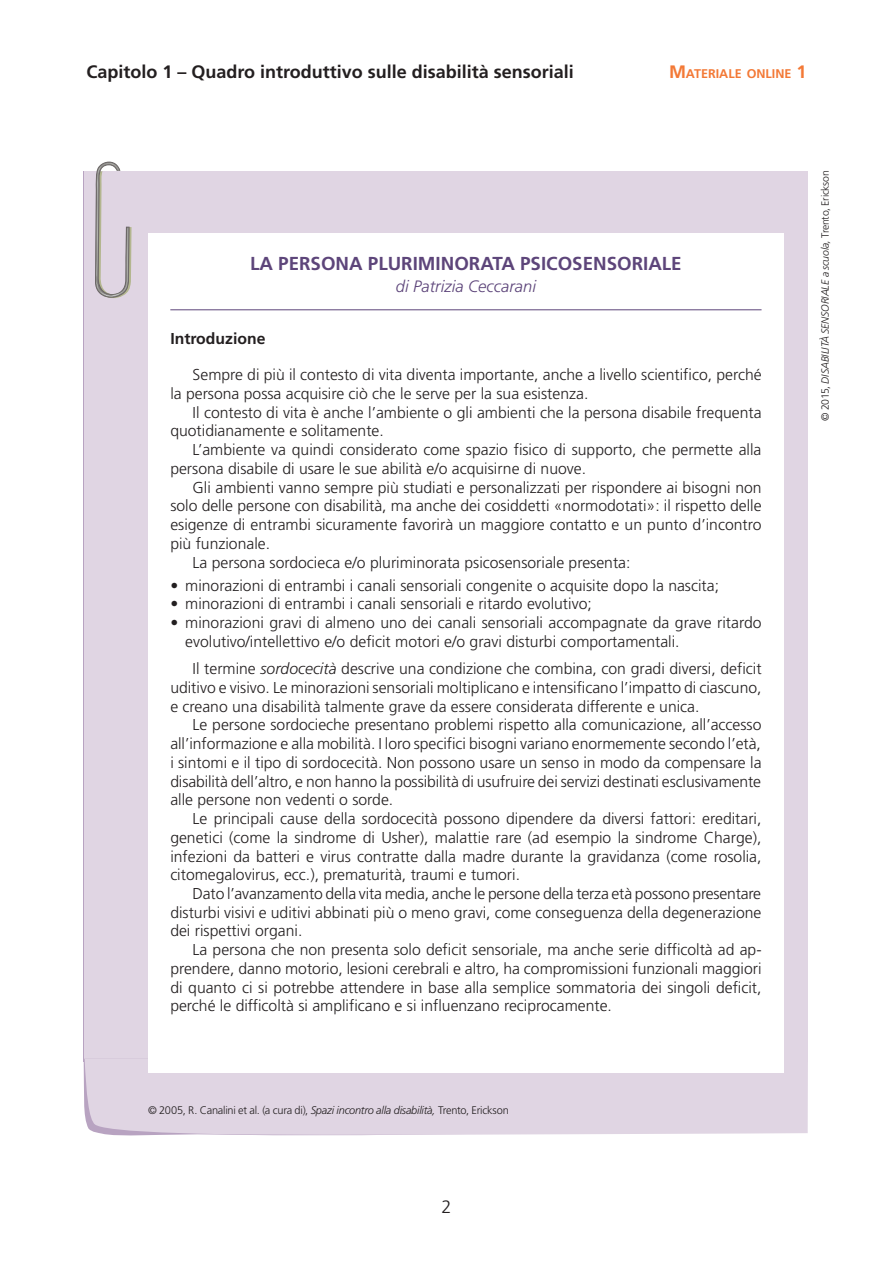
<style>
.page{position:relative;width:893px;height:1263px;background:#fff}
.page>*{position:absolute;margin:0;border:0;box-sizing:border-box;transform-origin:0 0}
.t1{font:700 18.75px "Frutiger LT Std";color:#5d457a}
.t2{font:700 18px "Frutiger LT Std";color:#231f20}
.t3{font:300 18px "Frutiger LT Std";color:#231f20}
.t4{font:italic 300 16.5px "Frutiger LT Std";color:#5d457a}
.t5{font:300 15.75px/18.8px "Frutiger LT Std";color:#231f20;text-align:justify}
.t6{font:700 15.75px "Frutiger LT Std";color:#231f20}
.t7{font:700 12.6px "Frutiger LT Std";color:#f37936}
.t8{font:300 10.95px "Frutiger LT Std";letter-spacing:-.025em;color:#231f20}
.t9{font:italic 300 10.5px "Frutiger LT Std";letter-spacing:-.01em;color:#231f20}
.s1{font-size:18px}
.s2{font-style:italic}
.s3{font-style:normal}
</style>
<div class="page">
<div style="left:85px;top:171px;width:723px;height:891px;background:#e0d5e3"></div>
<div style="left:85px;top:1062px;width:723px;height:74px;background:#e0d5e3"></div>
<div style="left:148px;top:233px;width:636px;height:840px;background:#fff"></div>
<hr style="left:170px;top:309px;width:591px;height:1px;background:#5d457a">
<svg style="left:95px;top:161px;width:37px;height:137px"></svg>
<p class="t2" style="left:86px;top:61px;width:489px">Capitolo 1 – Quadro introduttivo sulle disabilità sensoriali</p>
<p class="t7" style="left:669px;top:66px;width:139px"><span class="s1">M</span>ATERIALE ONLINE <span class="s1">1</span></p>
<p class="t1" style="left:250px;top:252px;width:433px">LA PERSONA PLURIMINORATA PSICOSENSORIALE</p>
<p class="t4" style="left:396px;top:276px;width:142px">di Patrizia Ceccarani</p>
<p class="t6" style="left:170px;top:330px;width:97px">Introduzione</p>
<p class="t5" style="left:170px;top:366px;width:593px;text-indent:22px">Sempre di più il contesto di vita diventa importante, anche a livello scientifico, perché la persona possa acquisire ciò che le serve per la sua esistenza.</p>
<p class="t5" style="left:170px;top:403px;width:593px;text-indent:22px">Il contesto di vita è anche l’ambiente o gli ambienti che la persona disabile frequenta quotidianamente e solitamente.</p>
<p class="t5" style="left:170px;top:440px;width:593px;text-indent:22px">L’ambiente va quindi considerato come spazio fisico di supporto, che permette alla persona disabile di usare le sue abilità e/o acquisirne di nuove.</p>
<p class="t5" style="left:193px;top:478px;width:570px">Gli ambienti vanno sempre più studiati e personalizzati per rispondere ai bisogni non</p>
<p class="t5" style="left:170px;top:497px;width:593px">solo delle persone con disabilità, ma anche dei cosiddetti «normodotati»: il rispetto delle</p>
<p class="t5" style="left:170px;top:515px;width:593px">esigenze di entrambi sicuramente favorirà un maggiore contatto e un punto d’incontro</p>
<p class="t5" style="left:170px;top:534px;width:101px">più funzionale.</p>
<p class="t5" style="left:193px;top:553px;width:439px">La persona sordocieca e/o pluriminorata psicosensoriale presenta:</p>
<p class="t5" style="left:170px;top:576px;width:550px">• minorazioni di entrambi i canali sensoriali congenite o acquisite dopo la nascita;</p>
<p class="t5" style="left:170px;top:595px;width:423px">• minorazioni di entrambi i canali sensoriali e ritardo evolutivo;</p>
<p class="t5" style="left:185px;top:613px;width:578px;text-indent:-15px">• minorazioni gravi di almeno uno dei canali sensoriali accompagnate da grave ritardo evolutivo/intellettivo e/o deficit motori e/o gravi disturbi comportamentali.</p>
<p class="t5" style="left:170px;top:659px;width:593px;text-indent:22px">Il termine <span class="s2">sordocecità</span> descrive una condizione che combina, con gradi diversi, deficit uditivo e visivo. Le minorazioni sensoriali moltiplicano e intensificano l’impatto di ciascuno, e creano una disabilità talmente grave da essere considerata differente e unica.</p>
<p class="t5" style="left:170px;top:716px;width:593px;text-indent:22px">Le persone sordocieche presentano problemi rispetto alla comunicazione, all’accesso all’informazione e alla mobilità. I loro specifici bisogni variano enormemente secondo l’età, i sintomi e il tipo di sordocecità. Non possono usare un senso in modo da compensare la disabilità dell’altro, e non hanno la possibilità di usufruire dei servizi destinati esclusivamente alle persone non vedenti o sorde.</p>
<p class="t5" style="left:170px;top:809px;width:593px;text-indent:22px">Le principali cause della sordocecità possono dipendere da diversi fattori: ereditari, genetici (come la sindrome di Usher), malattie rare (ad esempio la sindrome Charge), infezioni da batteri e virus contratte dalla madre durante la gravidanza (come rosolia, citomegalovirus, ecc.), prematurità, traumi e tumori.</p>
<p class="t5" style="left:170px;top:884px;width:593px;text-indent:22px">Dato l’avanzamento della vita media, anche le persone della terza età possono presentare disturbi visivi e uditivi abbinati più o meno gravi, come conseguenza della degenerazione dei rispettivi organi.</p>
<p class="t5" style="left:170px;top:941px;width:593px;text-indent:22px">La persona che non presenta solo deficit sensoriale, ma anche serie difficoltà ad ap&shy;prendere, danno motorio, lesioni cerebrali e altro, ha compromissioni funzionali maggiori di quanto ci si potrebbe attendere in base alla semplice sommatoria dei singoli deficit, perché le difficoltà si amplificano e si influenzano reciprocamente.</p>
<p class="t9" style="left:819px;top:421px;width:252px;rotate:-90deg"><span class="s3">© 2015,</span> DISABILITÀ SENSORIALE a scuola, <span class="s3">Trento, Erickson</span></p>
<p class="t8" style="left:148px;top:1104px;width:362px">© 2005, R. Canalini et al. (a cura di), <span class="s2">Spazi incontro alla disabilità,</span> Trento, Erickson</p>
<p class="t3" style="left:441px;top:1196px;width:12px">2</p>
</div>
